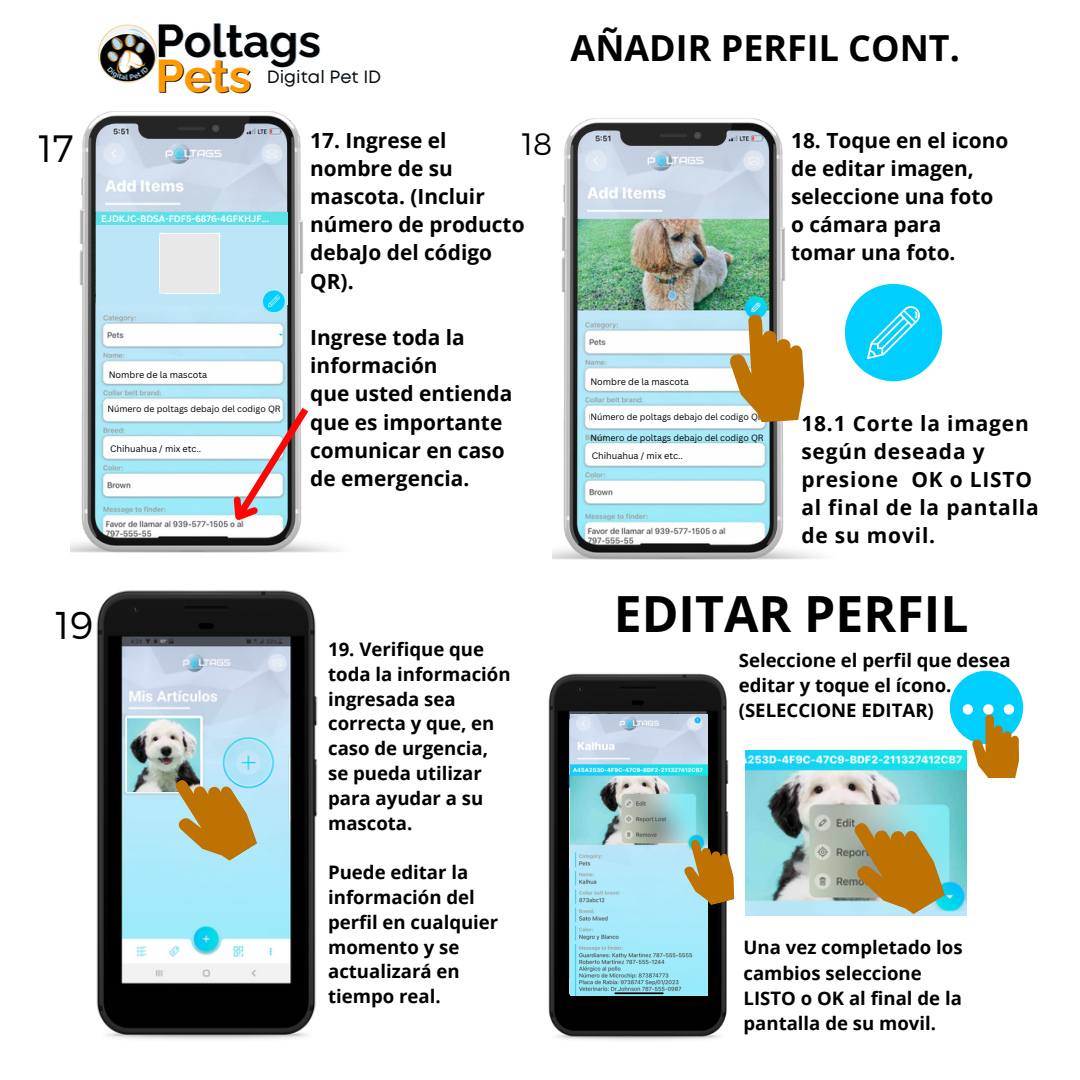
<style>
.page{position:relative;width:1080px;height:1080px;background:#fff}
.page>*{position:absolute;margin:0;border:0;box-sizing:border-box;transform-origin:0 0}
.t1{font:700 49.8px "Open Sans";color:#000}
.t2{font:300 38.7px "Montserrat";color:#000}
.t3{font:300 38.1px "Montserrat";color:#000}
.t4{font:700 36px "Open Sans";color:#000}
.t5{font:300 30.9px "Montserrat";color:#000}
.t6{font:700 21px/28.2px "Open Sans";color:#000}
.t7{font:700 21px/27.9px "Open Sans";letter-spacing:.04em;color:#000}
.t8{font:700 18.6px/24.9px "Open Sans";color:#000}
.t9{font:17.7px "Mont";color:#090f17}
.t10{font:9px "Canva Sans";color:#000}
.t11{font:700 9px "Canva Sans";color:#fff}
.t12{font:8.7px "Canva Sans";color:#000}
</style>
<div class="page">
<div style="left:845px;top:284px;width:97px;height:97px;background:#00cffd;border-radius:50%"></div>
<svg style="left:867px;top:306px;width:53px;height:53px"></svg>
<img style="left:96px;top:590px;width:222px;height:450px">
<img style="left:548px;top:673px;width:181px;height:367px">
<div style="left:950px;top:671px;width:73px;height:73px;background:#00cffd;border-radius:50%"></div>
<svg style="left:963px;top:704px;width:56px;height:74px"></svg>
<img style="left:746px;top:751px;width:220px;height:164px">
<svg style="left:835px;top:801px;width:117px;height:115px;background:#a5a981"></svg>
<img style="left:71px;top:112px;width:268px;height:440px">
<svg style="left:216px;top:400px;width:99px;height:137px"></svg>
<div style="left:107px;top:401px;width:167px;height:18px;background:#fff"></div>
<div style="left:97px;top:212px;width:191px;height:92px;background:#bce5f7"></div>
<div style="left:263px;top:290px;width:22px;height:22px;background:#00cffd;border-radius:50%"></div>
<svg style="left:268px;top:295px;width:12px;height:12px"></svg>
<div style="left:97px;top:212px;width:191px;height:13px;background:#5ce1e6"></div>
<hr style="left:218px;top:238px;width:2px;height:50px;background:#fff">
<hr style="left:159px;top:238px;width:2px;height:50px;background:#fff">
<hr style="left:165px;top:233px;width:50px;height:2px;background:#fff">
<hr style="left:165px;top:292px;width:50px;height:2px;background:#fff">
<svg style="left:159px;top:233px;width:6px;height:5px"></svg>
<svg style="left:215px;top:288px;width:5px;height:6px"></svg>
<svg style="left:159px;top:288px;width:6px;height:6px"></svg>
<div style="left:161px;top:234px;width:58px;height:58px;background:#e8e8e8"></div>
<img style="left:552px;top:119px;width:269px;height:441px">
<div style="left:590px;top:409px;width:167px;height:17px;background:#fff"></div>
<svg style="left:727px;top:312px;width:79px;height:112px"></svg>
<img style="left:128px;top:717px;width:72px;height:75px">
<img style="left:570px;top:714px;width:137px;height:282px">
<svg style="left:677px;top:833px;width:58px;height:77px;background:#a4996c"></svg>
<div style="left:127px;top:800px;width:74px;height:17px;background:#b7eafb"></div>
<svg style="left:158px;top:760px;width:105px;height:114px;background:#afb79b"></svg>
<img style="left:98px;top:23px;width:223px;height:71px">
<p class="t3" style="left:39px;top:123px;width:37px">17</p>
<p class="t9" style="left:267px;top:70px;width:116px">Digital Pet ID</p>
<p class="t11" style="left:101px;top:212px;width:170px">EJDKJC-BDSA-FDF5-6876-4GFKHJF...</p>
<p class="t10" style="left:109px;top:369px;width:100px">Nombre de la mascota</p>
<p class="t12" style="left:107px;top:403px;width:175px">Número de poltags debajo del codigo QR</p>
<h3 class="t10" style="left:110px;top:442px;width:93px">Chihuahua / mix etc..</h3>
<p class="t6" style="left:310px;top:125px;width:216px">17. Ingrese el nombre de su mascota. (Incluir número de producto debaJo del código<br>QR).</p>
<h5 class="t6" style="left:310px;top:323px;width:204px">Ingrese toda la información<br>que usted entienda que es importante comunicar en caso de emergencia.</h5>
<p class="t5" style="left:522px;top:124px;width:32px">18</p>
<p class="t4" style="left:571px;top:23px;width:391px">AÑADIR PERFIL CONT.</p>
<p class="t6" style="left:791px;top:125px;width:219px">18. Toque en el icono de editar imagen, seleccione una foto o cámara para tomar una foto.</p>
<h3 class="t10" style="left:590px;top:376px;width:100px">Nombre de la mascota</h3>
<p class="t12" style="left:590px;top:411px;width:175px">Número de poltags debajo del codigo QR</p>
<p class="t12" style="left:590px;top:432px;width:175px">Número de poltags debajo del codigo QR</p>
<p class="t10" style="left:592px;top:449px;width:93px">Chihuahua / mix etc..</p>
<p class="t7" style="left:801px;top:409px;width:239px">18.1 Corte la imagen según deseada y presione OK o LISTO al final de la pantalla de su movil.</p>
<h2 class="t2" style="left:55px;top:601px;width:39px">19</h2>
<h3 class="t8" style="left:328px;top:636px;width:184px">19. Verifique que toda la información ingresada sea correcta y que, en caso de urgencia, se pueda utilizar para ayudar a su mascota.</h3>
<h3 class="t8" style="left:328px;top:860px;width:172px">Puede editar la información del perfil en cualquier momento y se actualizará en tiempo real.</h3>
<p class="t1" style="left:614px;top:579px;width:356px">EDITAR PERFIL</p>
<p class="t8" style="left:739px;top:647px;width:273px">Seleccione el perfil que desea editar y toque el ícono. (SELECCIONE EDITAR)</p>
<p class="t8" style="left:744px;top:935px;width:221px">Una vez completado los cambios seleccione<br>LISTO o OK al final de la pantalla de su movil.</p>
</div>
